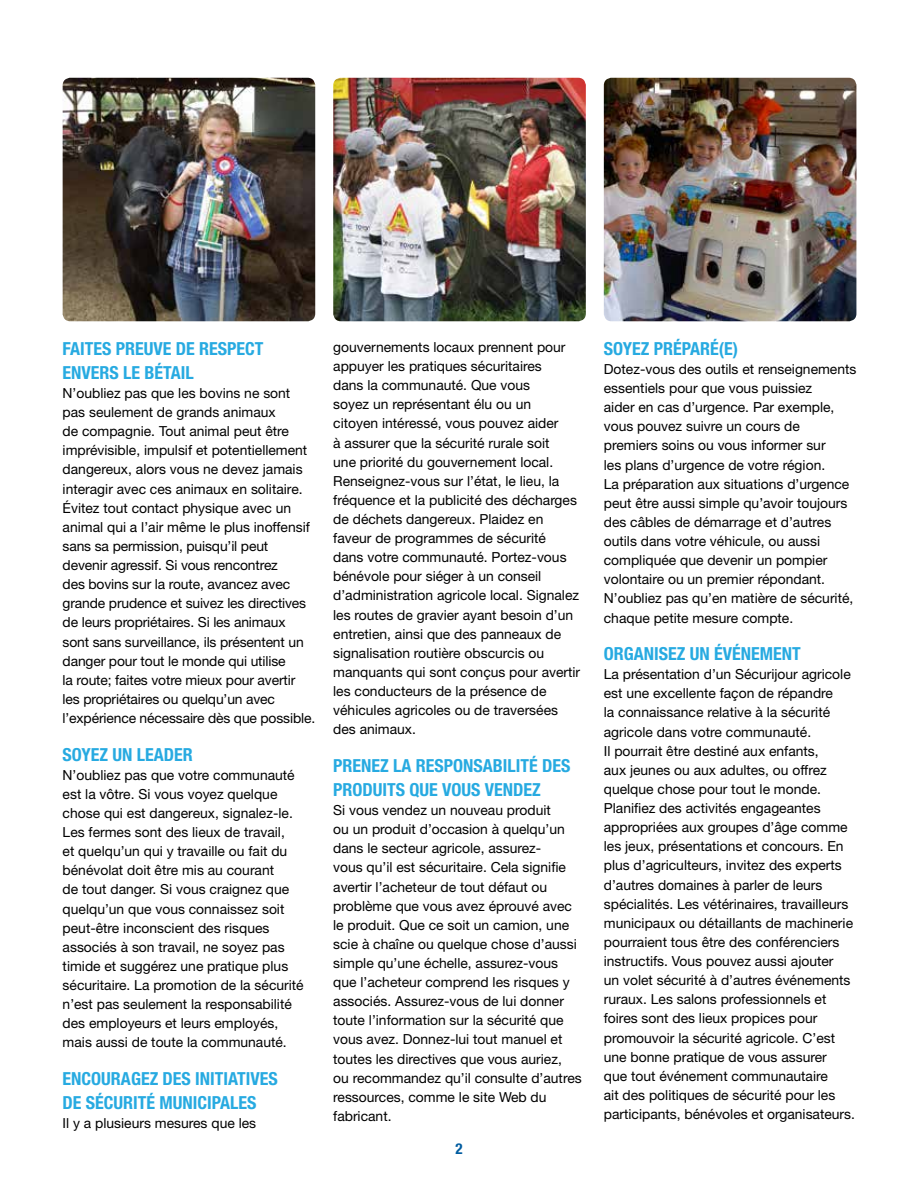
<style>
.page{position:relative;width:918px;height:1188px;background:#fff}
.page>*{position:absolute;margin:0;border:0;box-sizing:border-box;transform-origin:0 0}
.t1{font:700 condensed 18px/24px "Helvetica Neue LT Std";color:#27aae1}
.t2{font:700 condensed 15px "Helvetica Neue LT Std";color:#005ca0}
.t3{font:13.8px/19px "Helvetica Neue LT Std";color:#000}
</style>
<div class="page">
<img style="left:63px;top:78px;width:252px;height:243px">
<img style="left:604px;top:78px;width:252px;height:243px">
<img style="left:333px;top:78px;width:253px;height:243px">
<h1 class="t1" style="left:63px;top:336px;width:202px">FAITES PREUVE DE RESPECT<br>ENVERS LE BÉTAIL</h1>
<p class="t3" style="left:63px;top:383px;width:254px">N’oubliez pas que les bovins ne sont pas seulement de grands animaux<br>de compagnie. Tout animal peut être imprévisible, impulsif et potentiellement dangereux, alors vous ne devez jamais interagir avec ces animaux en solitaire.<br>Évitez tout contact physique avec un animal qui a l’air même le plus inoffensif sans sa permission, puisqu’il peut devenir agressif. Si vous rencontrez<br>des bovins sur la route, avancez avec grande prudence et suivez les directives de leurs propriétaires. Si les animaux sont sans surveillance, ils présentent un danger pour tout le monde qui utilise<br>la route; faites votre mieux pour avertir les propriétaires ou quelqu’un avec l’expérience nécessaire dès que possible.</p>
<h1 class="t1" style="left:63px;top:742px;width:132px">SOYEZ UN LEADER</h1>
<p class="t3" style="left:63px;top:765px;width:243px">N’oubliez pas que votre communauté est la vôtre. Si vous voyez quelque chose qui est dangereux, signalez-le.<br>Les fermes sont des lieux de travail,<br>et quelqu’un qui y travaille ou fait du bénévolat doit être mis au courant<br>de tout danger. Si vous craignez que quelqu’un que vous connaissez soit peut-être inconscient des risques associés à son travail, ne soyez pas timide et suggérez une pratique plus sécuritaire. La promotion de la sécurité n’est pas seulement la responsabilité des employeurs et leurs employés, mais aussi de toute la communauté.</p>
<h1 class="t1" style="left:63px;top:1066px;width:217px">ENCOURAGEZ DES INITIATIVES<br>DE SÉCURITÉ MUNICIPALES</h1>
<p class="t3" style="left:63px;top:1113px;width:195px">I l y a plusieurs mesures que les</p>
<p class="t3" style="left:333px;top:337px;width:249px">gouvernements locaux prennent pour appuyer les pratiques sécuritaires<br>dans la communauté. Que vous<br>soyez un représentant élu ou un<br>citoyen intéressé, vous pouvez aider<br>à assurer que la sécurité rurale soit<br>une priorité du gouvernement local.<br>Renseignez-vous sur l’état, le lieu, la fréquence et la publicité des décharges de déchets dangereux. Plaidez en faveur de programmes de sécurité<br>dans votre communauté. Portez-vous bénévole pour siéger à un conseil d’administration agricole local. Signalez les routes de gravier ayant besoin d’un entretien, ainsi que des panneaux de signalisation routière obscurcis ou manquants qui sont conçus pour avertir les conducteurs de la présence de véhicules agricoles ou de traversées des animaux.</p>
<h1 class="t1" style="left:333px;top:753px;width:239px">PRENEZ LA RESPONSABILITÉ DES<br>PRODUITS QUE VOUS VENDEZ</h1>
<p class="t3" style="left:333px;top:800px;width:250px">Si vous vendez un nouveau produit<br>ou un produit d’occasion à quelqu’un dans le secteur agricole, assurez-<br>vous qu’il est sécuritaire. Cela signifie avertir l’acheteur de tout défaut ou problème que vous avez éprouvé avec le produit. Que ce soit un camion, une scie à chaîne ou quelque chose d’aussi simple qu’une échelle, assurez-vous que l’acheteur comprend les risques y associés. Assurez-vous de lui donner toute l’information sur la sécurité que vous avez. Donnez-lui tout manuel et toutes les directives que vous auriez,<br>ou recommandez qu’il consulte d’autres ressources, comme le site Web du fabricant.</p>
<p class="t2" style="left:455px;top:1140px;width:9px">2</p>
<h1 class="t1" style="left:604px;top:336px;width:136px">SOYEZ PRÉPARÉ(E)</h1>
<p class="t3" style="left:604px;top:359px;width:254px">Dotez-vous des outils et renseignements essentiels pour que vous puissiez<br>aider en cas d’urgence. Par exemple, vous pouvez suivre un cours de premiers soins ou vous informer sur<br>les plans d’urgence de votre région.<br>La préparation aux situations d’urgence peut être aussi simple qu’avoir toujours des câbles de démarrage et d’autres outils dans votre véhicule, ou aussi compliquée que devenir un pompier volontaire ou un premier répondant.<br>N’oubliez pas qu’en matière de sécurité, chaque petite mesure compte.</p>
<h1 class="t1" style="left:604px;top:641px;width:198px">ORGANISEZ UN ÉVÉNEMENT</h1>
<p class="t3" style="left:604px;top:665px;width:253px">La présentation d’un Sécurijour agricole est une excellente façon de répandre<br>la connaissance relative à la sécurité agricole dans votre communauté.<br>I l pourrait être destiné aux enfants,<br>aux jeunes ou aux adultes, ou offrez quelque chose pour tout le monde.<br>Planifiez des activités engageantes appropriées aux groupes d’âge comme les jeux, présentations et concours. En plus d’agriculteurs, invitez des experts d’autres domaines à parler de leurs spécialités. Les vétérinaires, travailleurs municipaux ou détaillants de machinerie pourraient tous être des conférenciers instructifs. Vous pouvez aussi ajouter<br>un volet sécurité à d’autres événements ruraux. Les salons professionnels et foires sont des lieux propices pour promouvoir la sécurité agricole. C’est une bonne pratique de vous assurer<br>que tout événement communautaire<br>ait des politiques de sécurité pour les participants, bénévoles et organisateurs.</p>
</div>
